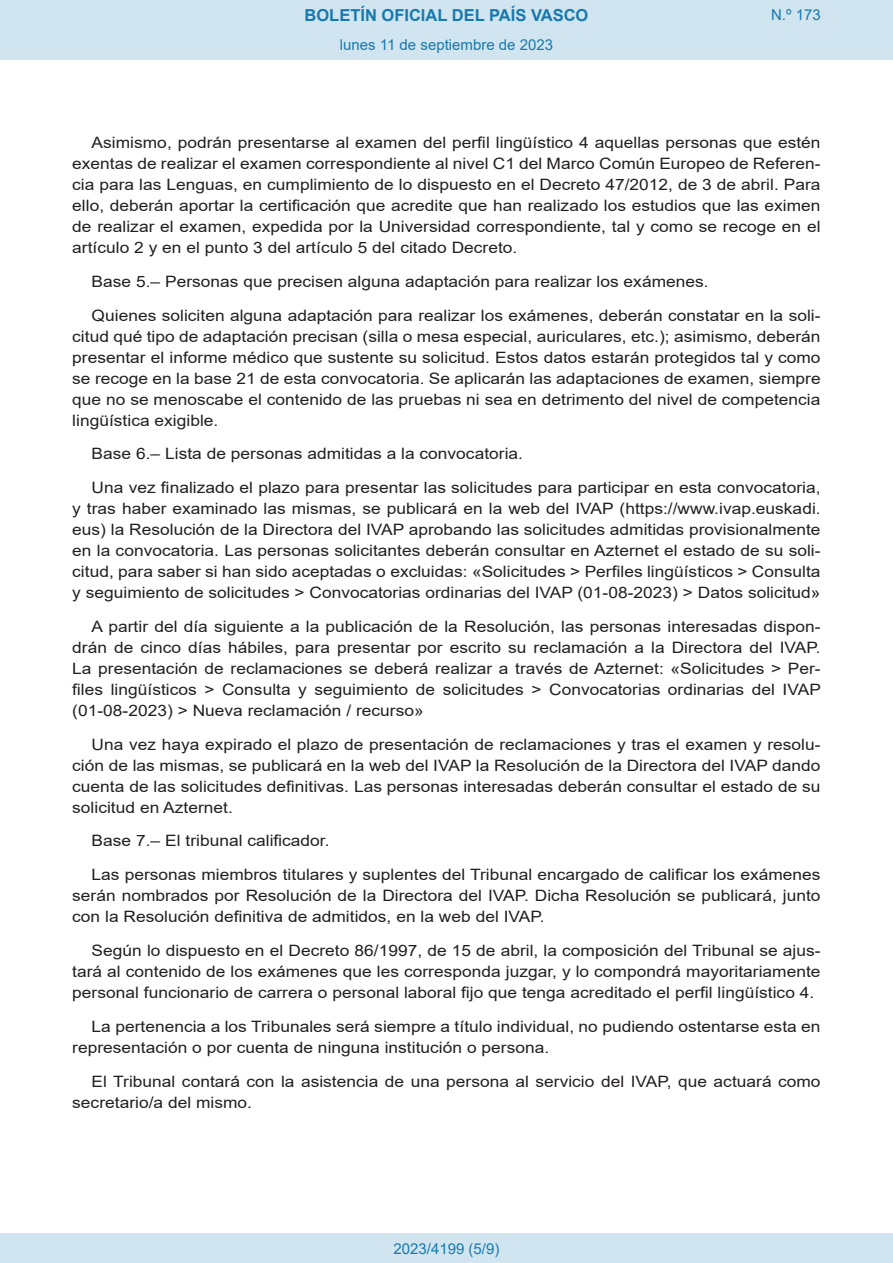
<style>
.page{position:relative;width:893px;height:1263px;background:#fff}
.page>*{position:absolute;margin:0;border:0;box-sizing:border-box;transform-origin:0 0}
.t1{font:700 16.5px "Arial";color:#1879ad}
.BOPVDetalle{font:15.6px/21px "Arial";color:#231f20;text-align:justify;scale:1.11 1}
.Paginacion_Centro{font:15px "Arial";color:#1879ad}
</style>
<div class="page">
<div style="left:0;top:0;width:893px;height:60px;background:#d0e5f0"></div>
<div style="left:0;top:1233px;width:893px;height:30px;background:#d0e5f0"></div>
<p class="t1" style="left:305px;top:3px;width:285px">BOLETÍN OFICIAL DEL PAÍS VASCO</p>
<p class="Paginacion_Centro" style="left:340px;top:35px;width:215px">lunes 11 de septiembre de 2023</p>
<p class="Paginacion_Centro" style="left:771px;top:5px;width:51px">N.º 173</p>
<p class="BOPVDetalle" style="left:72px;top:132px;width:676px;text-indent:19px">Asimismo, podrán presentarse al examen del perfil lingüístico 4 aquellas personas que estén exentas de realizar el examen correspondiente al nivel C1 del Marco Común Europeo de Referen&shy;cia para las Lenguas, en cumplimiento de lo dispuesto en el Decreto 47/2012, de 3 de abril. Para ello, deberán aportar la certificación que acredite que han realizado los estudios que las eximen de realizar el examen, expedida por la Universidad correspondiente, tal y como se recoge en el artículo 2 y en el punto 3 del artículo 5 del citado Decreto.</p>
<p class="BOPVDetalle" style="left:92px;top:271px;width:557px">Base 5.– Personas que precisen alguna adaptación para realizar los exámenes.</p>
<p class="BOPVDetalle" style="left:72px;top:305px;width:676px;text-indent:19px">Quienes soliciten alguna adaptación para realizar los exámenes, deberán constatar en la soli&shy;citud qué tipo de adaptación precisan (silla o mesa especial, auriculares, etc.); asimismo, deberán presentar el informe médico que sustente su solicitud. Estos datos estarán protegidos tal y como se recoge en la base 21 de esta convocatoria. Se aplicarán las adaptaciones de examen, siempre que no se menoscabe el contenido de las pruebas ni sea en detrimento del nivel de competencia lingüística exigible.</p>
<p class="BOPVDetalle" style="left:92px;top:443px;width:390px">Base 6.– Lista de personas admitidas a la convocatoria.</p>
<p class="BOPVDetalle" style="left:72px;top:477px;width:676px;text-indent:19px">Una vez finalizado el plazo para presentar las solicitudes para participar en esta convocatoria, y tras haber examinado las mismas, se publicará en la web del IVAP (https://www.ivap.euskadi. eus) la Resolución de la Directora del IVAP aprobando las solicitudes admitidas provisionalmente en la convocatoria. Las personas solicitantes deberán consultar en Azternet el estado de su soli&shy;citud, para saber si han sido aceptadas o excluidas: «Solicitudes &gt; Perfiles lingüísticos &gt; Consulta y seguimiento de solicitudes &gt; Convocatorias ordinarias del IVAP (01-08-2023) &gt; Datos solicitud»</p>
<p class="BOPVDetalle" style="left:72px;top:616px;width:676px;text-indent:19px">A partir del día siguiente a la publicación de la Resolución, las personas interesadas dispon&shy;drán de cinco días hábiles, para presentar por escrito su reclamación a la Directora del IVAP.<br>La presentación de reclamaciones se deberá realizar a través de Azternet: «Solicitudes &gt; Per&shy;files lingüísticos &gt; Consulta y seguimiento de solicitudes &gt; Convocatorias ordinarias del IVAP (01-08-2023) &gt; Nueva reclamación / recurso»</p>
<p class="BOPVDetalle" style="left:72px;top:734px;width:676px;text-indent:19px">Una vez haya expirado el plazo de presentación de reclamaciones y tras el examen y resolu&shy;ción de las mismas, se publicará en la web del IVAP la Resolución de la Directora del IVAP dando cuenta de las solicitudes definitivas. Las personas interesadas deberán consultar el estado de su solicitud en Azternet.</p>
<p class="BOPVDetalle" style="left:92px;top:830px;width:216px">Base 7.– El tribunal calificador.</p>
<p class="BOPVDetalle" style="left:72px;top:864px;width:676px;text-indent:19px">Las personas miembros titulares y suplentes del Tribunal encargado de calificar los exámenes serán nombrados por Resolución de la Directora del IVAP. Dicha Resolución se publicará, junto con la Resolución definitiva de admitidos, en la web del IVAP.</p>
<p class="BOPVDetalle" style="left:72px;top:940px;width:676px;text-indent:19px">Según lo dispuesto en el Decreto 86/1997, de 15 de abril, la composición del Tribunal se ajus&shy;tará al contenido de los exámenes que les corresponda juzgar, y lo compondrá mayoritariamente personal funcionario de carrera o personal laboral fijo que tenga acreditado el perfil lingüístico 4.</p>
<p class="BOPVDetalle" style="left:72px;top:1016px;width:676px;text-indent:19px">La pertenencia a los Tribunales será siempre a título individual, no pudiendo ostentarse esta en representación o por cuenta de ninguna institución o persona.</p>
<p class="BOPVDetalle" style="left:72px;top:1070px;width:676px;text-indent:19px">El Tribunal contará con la asistencia de una persona al servicio del IVAP, que actuará como secretario/a del mismo.</p>
<p class="Paginacion_Centro" style="left:393px;top:1238px;width:107px">2023/4199 (5/9)</p>
</div>
